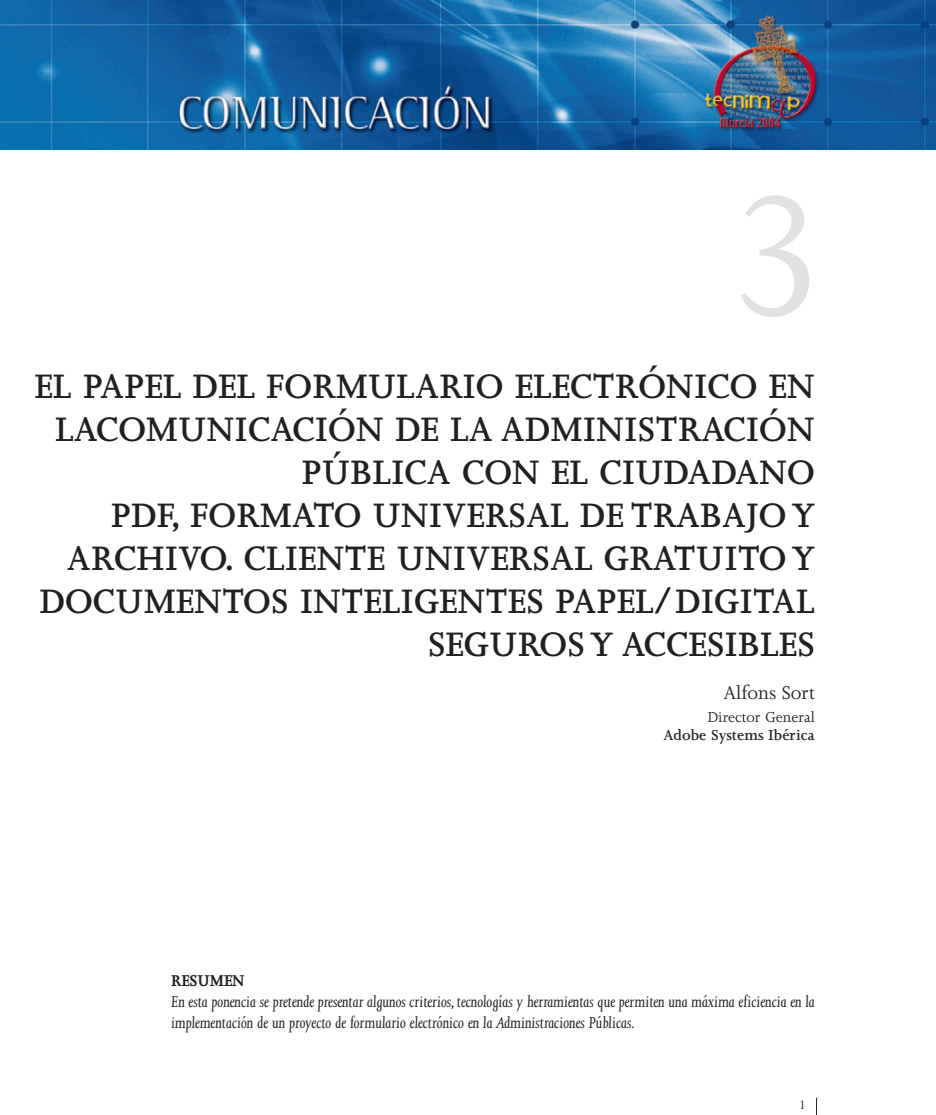
<style>
.page{position:relative;width:936px;height:1115px;background:#fff}
.page>*{position:absolute;margin:0;border:0;box-sizing:border-box;transform-origin:0 0}
.t1{font:195px "Joanna";color:#e1e2e4}
.t2{font:600 39px/42.9px "Joanna";color:#231f20;text-align:right}
.t3{font:21px "Joanna";color:#231f20}
.t4{font:italic 18px/21px "Joanna";letter-spacing:-.005em;color:#231f20;scale:.95 1}
.t5{font:700 18px "Joanna";letter-spacing:-.005em;color:#231f20;scale:.95 1}
.t6{font:600 16.5px "Joanna";color:#231f20}
.t7{font:16.5px "Joanna";color:#231f20}
.t8{font:14.25px "Joanna";color:#231f20}
</style>
<div class="page">
<img style="left:0;top:0;width:935px;height:149px">
<svg style="left:816px;top:1097px;width:1px;height:17px"></svg>
<h1 class="t1" style="left:727px;top:186px;width:103px">3</h1>
<p class="t2" style="left:35px;top:368px;width:781px">EL PAPEL DEL FORMULARIO ELECTRÓNICO EN LACOMUNICACIÓN DE LA ADMINISTRACIÓN PÚBLICA CON EL CIUDADANO<br>PDF, FORMATO UNIVERSAL DE TRABAJO Y ARCHIVO. CLIENTE UNIVERSAL GRATUITO Y DOCUMENTOS INTELIGENTES PAPEL/DIGITAL SEGUROS Y ACCESIBLES</p>
<p class="t3" style="left:723px;top:685px;width:92px">Alfons Sort</p>
<p class="t7" style="left:707px;top:710px;width:109px">Director General</p>
<p class="t6" style="left:663px;top:728px;width:153px">Adobe Systems Ibérica</p>
<p class="t5" style="left:171px;top:973px;width:79px">RESUMEN</p>
<p class="t4" style="left:171px;top:992px;width:679px">En esta ponencia se pretende presentar algunos criterios,tecnologías y herramientas que permiten una máxima eficiencia en la implementación de un proyecto de formulario electrónico en la Administraciones Públicas.</p>
<p class="t8" style="left:798px;top:1099px;width:9px">1</p>
</div>
